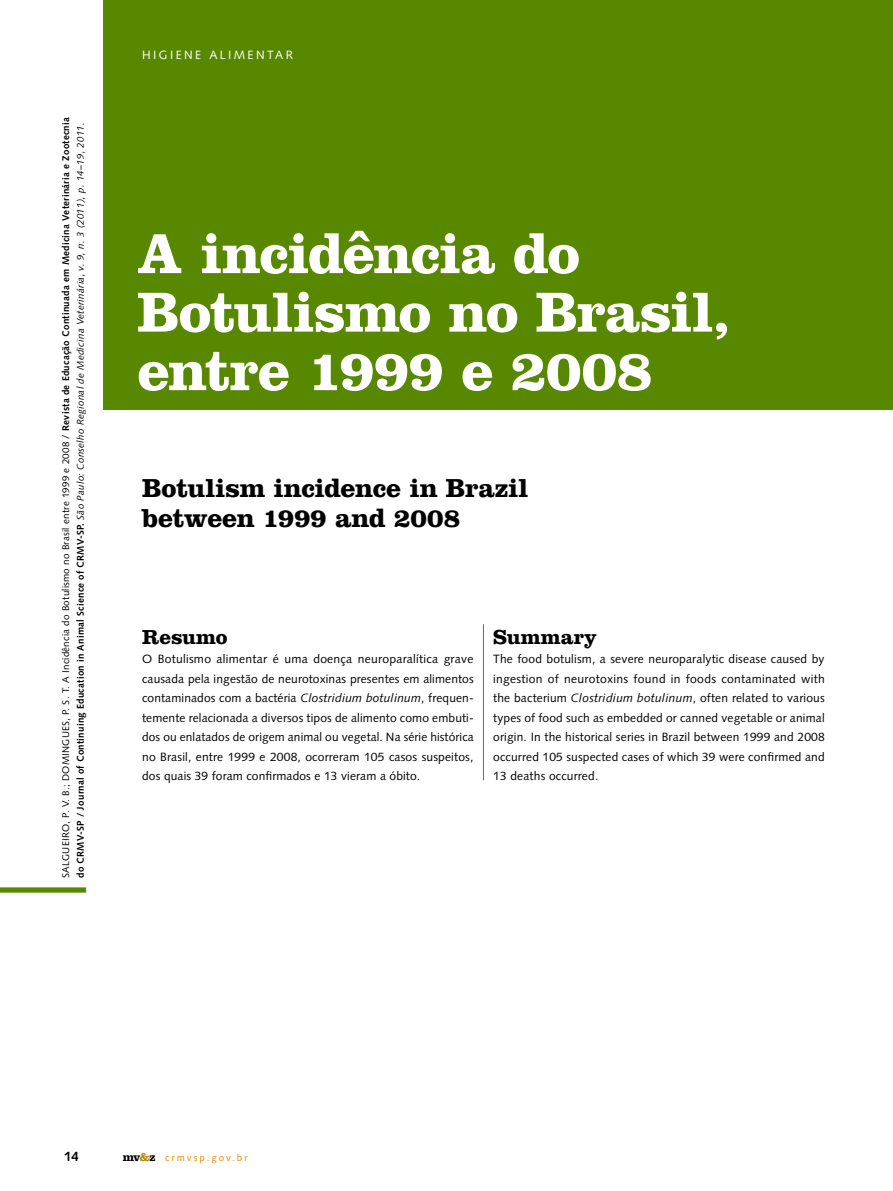
<style>
.page{position:relative;width:893px;height:1191px;background:#fff}
.page>*{position:absolute;margin:0;border:0;box-sizing:border-box;transform-origin:0 0}
.t1{font:700 58.5px/58.5px "Clarendon LT Std";letter-spacing:-.025em;color:#fff}
.t2{font:700 27px/29.2px "Clarendon LT Std";letter-spacing:-.015em;color:#000}
.t3{font:700 21px "Clarendon LT Std";color:#000}
.t4{font:700 13.5px "Syntax LT Std";color:#000}
.t5{font:12px/19.5px "Syntax LT Std";letter-spacing:.015em;color:#000;text-align:justify}
.t6{font:12px "Syntax LT Std";letter-spacing:.2em;color:#fff}
.t7{font:700 9.75px/14.5px "Syntax LT Std";color:#000}
.t8{font:9.75px "Syntax LT Std";letter-spacing:.2em;color:#e78c00}
.s1{font-weight:400}
.s2{font-weight:400;font-style:italic}
.s3{font-style:italic}
.s4{font-family:"Clarendon LT Std";font-weight:700;font-size:12px;color:#000}
.s5{font-family:"Clarendon LT Std";font-weight:700;font-size:12px;color:#b98600}
</style>
<div class="page">
<div style="left:103px;top:0;width:790px;height:410px;background:#578800"></div>
<hr style="left:483px;top:624px;width:1px;height:156px;background:#578800">
<div style="left:0;top:887px;width:86px;height:5px;background:#578800"></div>
<p class="t7" style="left:58px;top:877px;width:762px;rotate:-90deg"><span class="s1">SALGUEIRO, P. V. B.; DOMINGUES, P. S. T. A Incidência do Botulismo no Brasil entre 1999 e 2008 /</span> Revista de Educação Continuada em Medicina Veterinária e Zootecnia do CRMV-SP / Journal of Continuing Education in Animal Science of CRMV-SP. <span class="s2">São Paulo: Conselho Regional de Medicina Veterinária, v. 9, n. 3 (2011), p. 14–19, 2011.</span></p>
<p class="t6" style="left:142px;top:47px;width:152px">hi gi en e ali mentar</p>
<h1 class="t1" style="left:137px;top:224px;width:595px">A incidência do<br>Botulismo no Brasil, entre 1999 e 2008</h1>
<h2 class="t2" style="left:142px;top:473px;width:388px">Botulism incidence in Brazil between 1999 and 2008</h2>
<h3 class="t3" style="left:142px;top:624px;width:87px">Resumo</h3>
<p class="t5" style="left:142px;top:649px;width:333px">O Botulismo alimentar é uma doença neuroparalítica grave causada pela ingestão de neurotoxinas presentes em alimentos contaminados com a bactéria <span class="s3">Clostridium botulinum</span>, frequen&shy;temente relacionada a diversos tipos de alimento como embuti&shy;dos ou enlatados de origem animal ou vegetal. Na série histórica no Brasil, entre 1999 e 2008, ocorreram 105 casos suspeitos, dos quais 39 foram confirmados e 13 vieram a óbito.</p>
<h3 class="t3" style="left:493px;top:624px;width:105px">Summary</h3>
<p class="t5" style="left:493px;top:649px;width:333px">The food botulism, a severe neuroparalytic disease caused by ingestion of neurotoxins found in foods contaminated with the bacterium <span class="s3">Clostridium botulinum</span>, often related to various types of food such as embedded or canned vegetable or animal origin. In the historical series in Brazil between 1999 and 2008 occurred 105 suspected cases of which 39 were confirmed and 13 deaths occurred.</p>
<p class="t4" style="left:64px;top:1148px;width:16px">14</p>
<p class="t8" style="left:123px;top:1151px;width:127px"><span class="s4">mv</span><span class="s5">&amp;</span><span class="s4">z</span> crmvsp.gov.br</p>
</div>
